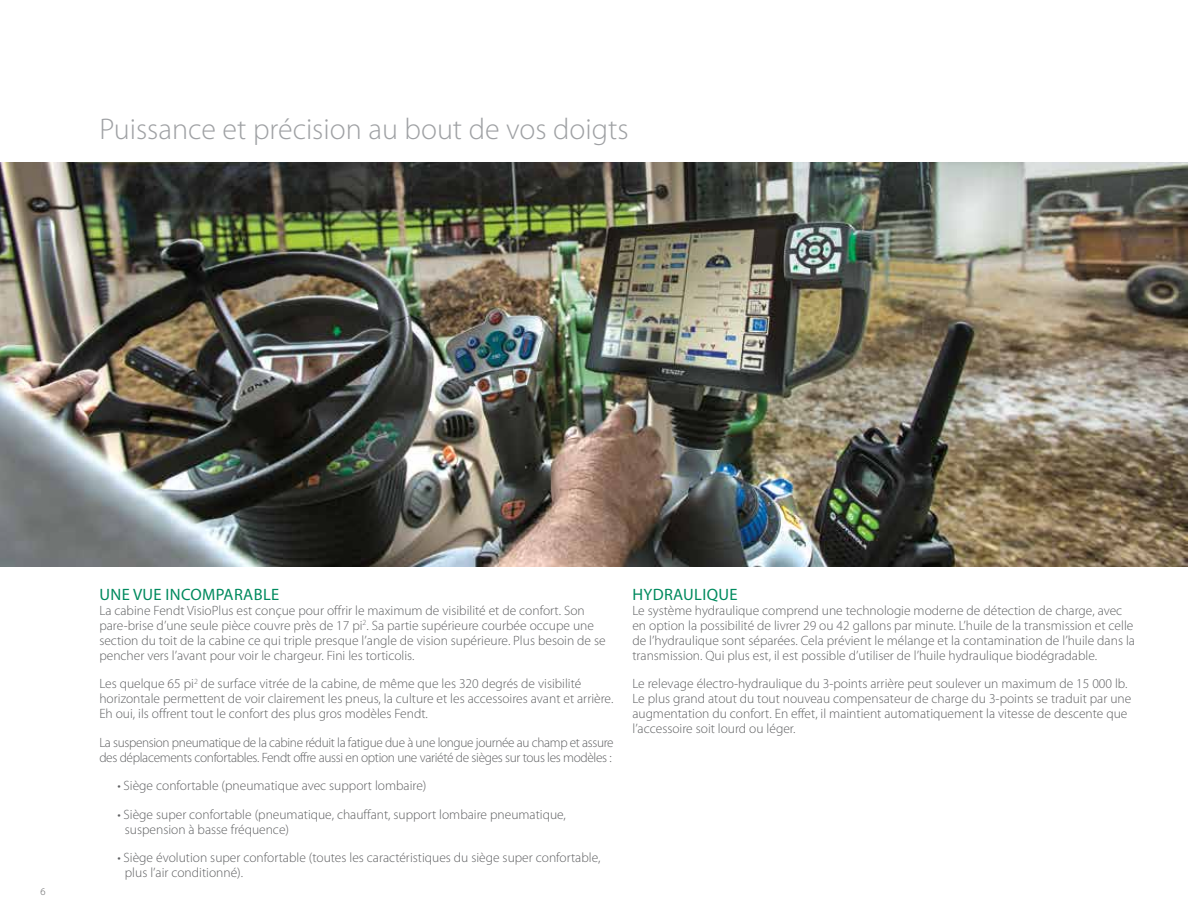
<style>
.page{position:relative;width:1188px;height:918px;background:#fff}
.page>*{position:absolute;margin:0;border:0;box-sizing:border-box;transform-origin:0 0}
.t1{font:300 30px "Myriad Pro";color:#9fa1a4}
.t2{font:16.5px "Myriad Pro";letter-spacing:.02em;color:#008a5e}
.t3{font:300 13.5px/15px "Myriad Pro";color:#5f6062}
.t4{font:300 13.5px/15px "Myriad Pro";letter-spacing:-.025em;color:#5f6062}
.t5{font:300 10.5px "Myriad Pro";color:#5f6062}
</style>
<div class="page">
<img style="left:0;top:162px;width:1188px;height:405px">
<h1 class="t1" style="left:99px;top:111px;width:531px">Puissance et précision au bout de vos doigts</h1>
<p class="t5" style="left:40px;top:885px;width:7px">6</p>
<p class="t2" style="left:100px;top:584px;width:181px">UNE VUE INCOMPARABLE</p>
<p class="t3" style="left:99px;top:603px;width:508px">La cabine Fendt VisioPlus est conçue pour offrir le maximum de visibilité et de confort. Son pare-brise d’une seule pièce couvre près de 17 pi<sup>2</sup>. Sa partie supérieure courbée occupe une section du toit de la cabine ce qui triple presque l’angle de vision supérieure. Plus besoin de se pencher vers l’avant pour voir le chargeur. Fini les torticolis.</p>
<p class="t3" style="left:99px;top:676px;width:516px">Les quelque 65 pi<sup>2</sup> de surface vitrée de la cabine, de même que les 320 degrés de visibilité horizontale permettent de voir clairement les pneus, la culture et les accessoires avant et arrière.<br>Eh oui, ils offrent tout le confort des plus gros modèles Fendt.</p>
<p class="t4" style="left:99px;top:735px;width:516px">La suspension pneumatique de la cabine réduit la fatigue due à une longue journée au champ et assure des déplacements confortables. Fendt offre aussi en option une variété de sièges sur tous les modèles :</p>
<p class="t3" style="left:117px;top:778px;width:311px">• Siège confortable (pneumatique avec support lombaire)</p>
<p class="t3" style="left:125px;top:806px;width:443px;text-indent:-8px">• Siège super confortable (pneumatique, chauffant, support lombaire pneumatique, suspension à basse fréquence)</p>
<p class="t3" style="left:125px;top:850px;width:477px;text-indent:-8px">• Siège évolution super confortable (toutes les caractéristiques du siège super confortable, plus l’air conditionné).</p>
<p class="t2" style="left:633px;top:584px;width:106px">HYDRAULIQUE</p>
<p class="t3" style="left:632px;top:603px;width:504px">Le système hydraulique comprend une technologie moderne de détection de charge, avec en option la possibilité de livrer 29 ou 42 gallons par minute. L’huile de la transmission et celle de l’hydraulique sont séparées. Cela prévient le mélange et la contamination de l’huile dans la transmission. Qui plus est, il est possible d’utiliser de l’huile hydraulique biodégradable.</p>
<p class="t3" style="left:632px;top:676px;width:500px">Le relevage électro-hydraulique du 3-points arrière peut soulever un maximum de 15 000 lb.<br>Le plus grand atout du tout nouveau compensateur de charge du 3-points se traduit par une augmentation du confort. En effet, il maintient automatiquement la vitesse de descente que l’accessoire soit lourd ou léger.</p>
</div>
